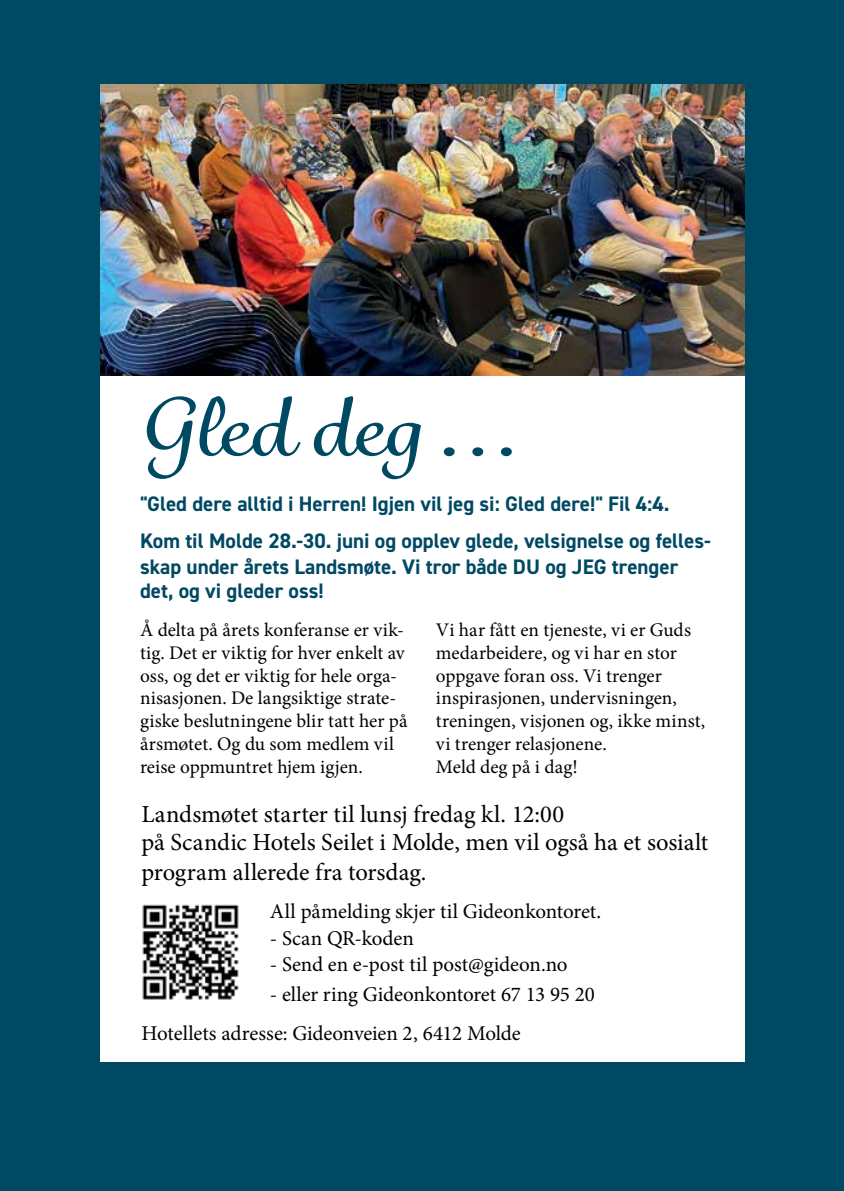
<style>
.page{position:relative;width:844px;height:1191px;background:#fff}
.page>*{position:absolute;margin:0;border:0;box-sizing:border-box;transform-origin:0 0}
.t1{font:500 77px "Grafolita Script";color:#004963;scale:1.24 1}
.t2{font:24.5px/28.9px "Minion Pro";color:#000}
.t3{font:700 21px/36.2px "DIN2014";color:#004963}
.t4{font:21px/39.7px "Minion Pro";letter-spacing:-.005em;color:#000}
.t5{font:19.25px/22.8px "Minion Pro";color:#000}
</style>
<div class="page">
<img style="left:99px;top:84px;width:646px;height:292px">
<div style="left:0;top:0;width:843px;height:84px;background:#004963"></div>
<div style="left:0;top:0;width:99px;height:1191px;background:#004963"></div>
<div style="left:0;top:1062px;width:843px;height:129px;background:#004963"></div>
<div style="left:745px;top:0;width:98px;height:1191px;background:#004963"></div>
<img style="left:142px;top:904px;width:97px;height:96px">
<h1 class="t1" style="left:140px;top:378px;width:307px">Gled deg ...</h1>
<p class="t3" style="left:140px;top:486px;width:572px">"Gled dere alltid i Herren! Igjen vil jeg si: Gled dere!" Fil 4:4.<br>Kom til Molde 28.-30. juni og opplev glede, velsignelse og felles-</p>
<p class="t3" style="left:140px;top:554px;width:539px;line-height:24.5px">skap under årets Landsmøte. Vi tror både DU og JEG trenger det, og vi gleder oss!</p>
<p class="t5" style="left:140px;top:618px;width:269px">Å delta på årets konferanse er vik&shy;tig. Det er viktig for hver enkelt av oss, og det er viktig for hele orga&shy;nisasjonen. De langsiktige strate&shy;giske beslutningene blir tatt her på årsmøtet. Og du som medlem vil reise oppmuntret hjem igjen.</p>
<p class="t5" style="left:436px;top:618px;width:271px">Vi har fått en tjeneste, vi er Guds medarbeidere, og vi har en stor oppgave foran oss. Vi trenger inspirasjonen, undervisningen, treningen, visjonen og, ikke minst, vi trenger relasjonene.<br>Meld deg på i dag!</p>
<p class="t2" style="left:141px;top:799px;width:568px">Landsmøtet starter til lunsj fredag kl. 12:00<br>på Scandic Hotels Seilet i Molde, men vil også ha et sosialt program allerede fra torsdag.</p>
<p class="t4" style="left:270px;top:891px;width:333px">All påmelding skjer til Gideonkontoret.</p>
<p class="t4" style="left:270px;top:918px;width:145px">- Scan QR-koden</p>
<p class="t4" style="left:270px;top:944px;width:299px">- Send en e-post til post@gideon.no</p>
<p class="t4" style="left:141px;top:974px;width:455px;text-indent:128px">- eller ring Gideonkontoret 67 13 95 20<br>Hotellets adresse: Gideonveien 2, 6412 Molde</p>
</div>
